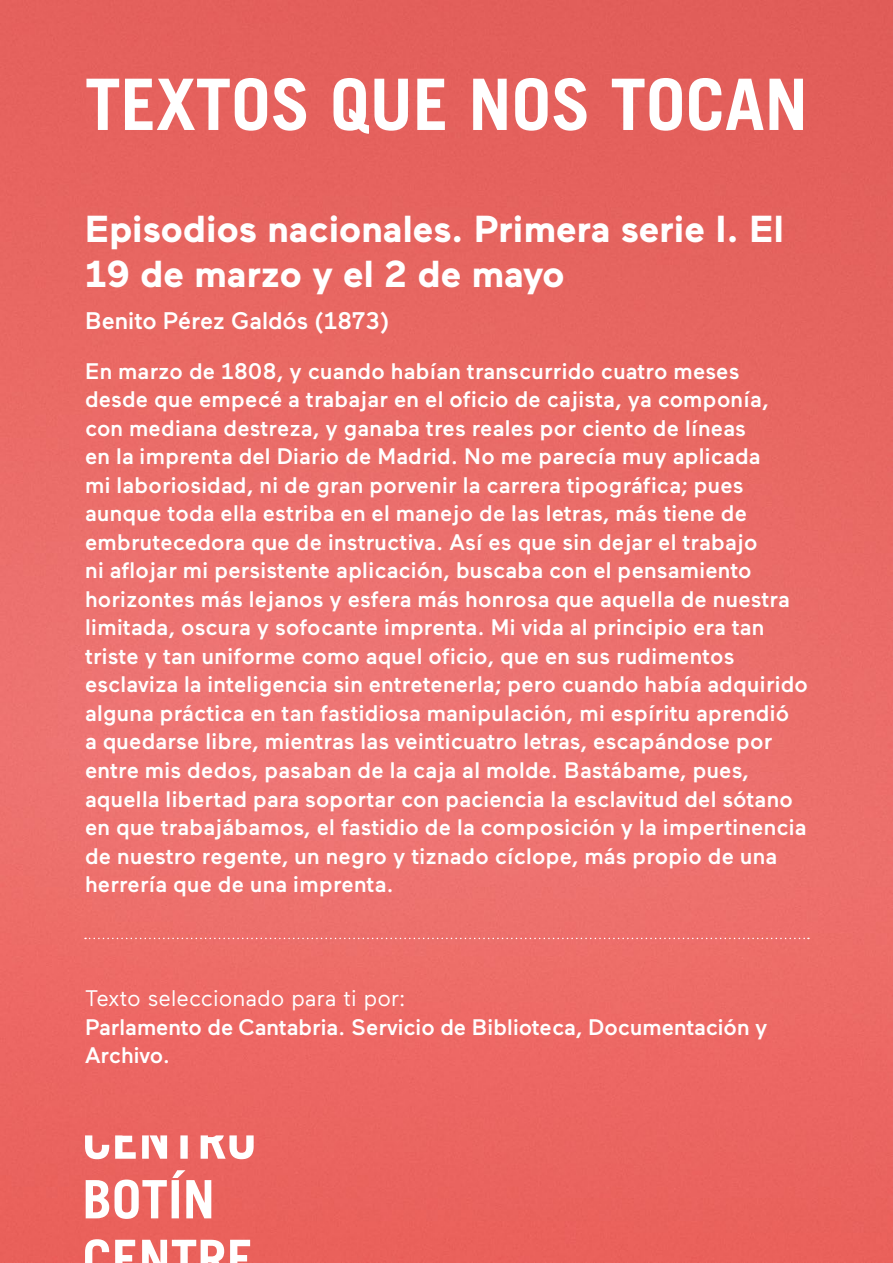
<style>
.page{position:relative;width:893px;height:1263px;background:#fff}
.page>*{position:absolute;margin:0;border:0;box-sizing:border-box;transform-origin:0 0}
.t1{font:700 71.1px "Trade Gothic LT Std";color:#fff}
.t2{font:700 37.5px/45px "Maax";color:#fff}
.t3{font:500 24px "Maax";color:#fff}
.t4{font:500 22.5px/28.5px "Maax";letter-spacing:.01em;color:#fff}
.t5{font:22.5px "Maax";color:#fff}
</style>
<div class="page">
<img style="left:0;top:0;width:893px;height:1263px">
<svg style="left:85px;top:1135px;width:169px;height:128px"></svg>
<svg style="left:85px;top:938px;width:724px;height:1px"></svg>
<h1 class="t1" style="left:85px;top:61px;width:724px">TEXTOS QUE NOS TOCAN</h1>
<h2 class="t2" style="left:85px;top:207px;width:700px">Episodios nacionales. Primera serie I. El<br>19 de marzo y el 2 de mayo</h2>
<p class="t3" style="left:85px;top:307px;width:306px">Benito Pérez Galdós (1873)</p>
<p class="t4" style="left:85px;top:357px;width:724px">En marzo de 1808, y cuando habían transcurrido cuatro meses desde que empecé a trabajar en el oficio de cajista, ya componía, con mediana destreza, y ganaba tres reales por ciento de líneas<br>en la imprenta del Diario de Madrid. No me parecía muy aplicada<br>mi laboriosidad, ni de gran porvenir la carrera tipográfica; pues aunque toda ella estriba en el manejo de las letras, más tiene de embrutecedora que de instructiva. Así es que sin dejar el trabajo<br>ni aflojar mi persistente aplicación, buscaba con el pensamiento horizontes más lejanos y esfera más honrosa que aquella de nuestra limitada, oscura y sofocante imprenta. Mi vida al principio era tan triste y tan uniforme como aquel oficio, que en sus rudimentos esclaviza la inteligencia sin entretenerla; pero cuando había adquirido alguna práctica en tan fastidiosa manipulación, mi espíritu aprendió<br>a quedarse libre, mientras las veinticuatro letras, escapándose por entre mis dedos, pasaban de la caja al molde. Bastábame, pues, aquella libertad para soportar con paciencia la esclavitud del sótano en que trabajábamos, el fastidio de la composición y la impertinencia de nuestro regente, un negro y tiznado cíclope, más propio de una herrería que de una imprenta.</p>
<p class="t5" style="left:85px;top:986px;width:322px">Texto seleccionado para ti por:</p>
<p class="t4" style="left:85px;top:1013px;width:684px">Parlamento de Cantabria. Servicio de Biblioteca, Documentación y<br>Archivo.</p>
</div>
